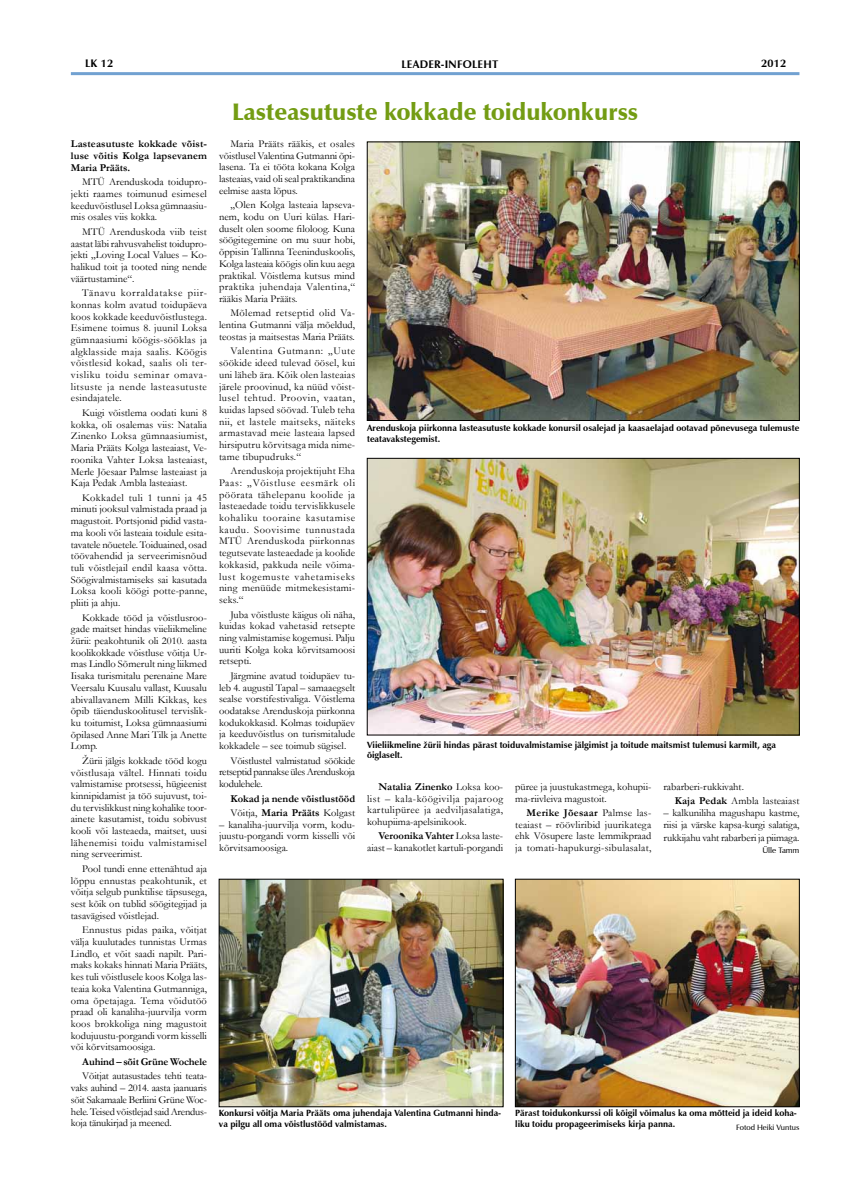
<style>
.page{position:relative;width:842px;height:1191px;background:#fff}
.page>*{position:absolute;margin:0;border:0;box-sizing:border-box;transform-origin:0 0}
.t1{font:900 24px "Zapf Humanist 601 BT";color:#739c13}
.t2{font:700 11px "Zapf Humanist 601 BT";letter-spacing:.025em;color:#000}
.t3{font:10.5px/11.7px "Garamond";color:#000;text-align:justify}
.t4{font:700 10.5px/11.7px "Garamond";color:#000;text-align:justify}
.t5{font:700 9px/10.8px "Zapf Humanist 601 BT";color:#000}
.t6{font:600 8px "Zapf Humanist 601 BT";color:#000}
.t7{font:600 7.7px "Zapf Humanist 601 BT";color:#000}
.s1{font-weight:400}
.s2{font-weight:700}
</style>
<div class="page">
<hr style="left:71px;top:72px;width:728px;height:3px;background:#71a1d1">
<img style="left:369px;top:144px;width:428px;height:274px">
<img style="left:369px;top:460px;width:428px;height:273px">
<div style="left:367px;top:458px;width:432px;height:277px;border:1px solid #000"></div>
<img style="left:221px;top:881px;width:280px;height:223px">
<div style="left:219px;top:879px;width:284px;height:227px;border:1px solid #000"></div>
<img style="left:517px;top:881px;width:280px;height:223px">
<div style="left:515px;top:879px;width:284px;height:227px;border:1px solid #000"></div>
<p class="t2" style="left:85px;top:57px;width:30px">Lk 12</p>
<p class="t2" style="left:401px;top:57px;width:69px">Leader-infole</p>
<p class="t2" style="left:483px;top:57px;width:17px">ht</p>
<p class="t2" style="left:761px;top:56px;width:26px">2012</p>
<p class="t4" style="left:71px;top:138px;width:138px">Lasteasutuste kokkade võist&shy;luse võitis Kolga lapsevanem Maria Prääts.</p>
<p class="t3" style="left:71px;top:176px;width:138px;text-indent:11px">MTÜ Arenduskoda toidupro&shy;jekti raames toimunud esimesel keeduvõistlusel Loksa gümnaasiu&shy;mis osales viis kokka.</p>
<p class="t3" style="left:71px;top:225px;width:138px;text-indent:11px">MTÜ Arenduskoda viib teist aastat läbi rahvusvahelist toidupro&shy;jekti „Loving Local Values – Ko&shy;halikud toit ja tooted ning nende väärtustamine“.</p>
<p class="t3" style="left:71px;top:287px;width:138px;text-indent:11px">Tänavu korraldatakse piir&shy;konnas kolm avatud toidupäeva koos kokkade keeduvõistlustega.<br>Esimene toimus 8. juunil Loksa gümnaasiumi köögis-sööklas ja algklasside maja saalis. Köögis võistlesid kokad, saalis oli ter&shy;visliku toidu seminar omava&shy;litsuste ja nende lasteasutuste esindajatele.</p>
<p class="t3" style="left:71px;top:406px;width:138px;text-indent:11px">Kuigi võistlema oodati kuni 8 kokka, oli osalemas viis: Natalia Zinenko Loksa gümnaasiumist, Maria Prääts Kolga lasteaiast, Ve&shy;roonika Vahter Loksa lasteaiast, Merle Jõesaar Palmse lasteaiast ja Kaja Pedak Ambla lasteaiast.</p>
<p class="t3" style="left:71px;top:491px;width:138px;text-indent:11px">Kokkadel tuli 1 tunni ja 45 minuti jooksul valmistada praad ja magustoit. Portsjonid pidid vasta&shy;ma kooli või lasteaia toidule esita&shy;tavatele nõuetele. Toiduained, osad töövahendid ja serveerimisnõud tuli võistlejail endil kaasa võtta.<br>Söögivalmistamiseks sai kasutada Loksa kooli köögi potte-panne, pliiti ja ahju.</p>
<p class="t3" style="left:71px;top:611px;width:138px;text-indent:11px">Kokkade tööd ja võistlusroo&shy;gade maitset hindas viieliikmeline žürii: peakohtunik oli 2010. aasta koolikokkade võistluse võitja Ur&shy;mas Lindlo Sõmerult ning liikmed Iisaka turismitalu perenaine Mare Veersalu Kuusalu vallast, Kuusalu abivallavanem Milli Kikkas, kes õpib täienduskoolitusel tervislik&shy;ku toitumist, Loksa gümnaasiumi õpilased Anne Mari Tilk ja Anette Lomp.</p>
<p class="t3" style="left:71px;top:754px;width:138px;text-indent:11px">Žürii jälgis kokkade tööd kogu võistlusaja vältel. Hinnati toidu valmistamise protsessi, hügieenist kinnipidamist ja töö sujuvust, toi&shy;du tervislikkust ning kohalike toor&shy;ainete kasutamist, toidu sobivust kooli või lasteaeda, maitset, uusi lähenemisi toidu valmistamisel ning serveerimist.</p>
<p class="t3" style="left:71px;top:862px;width:138px;text-indent:11px">Pool tundi enne ettenähtud aja lõppu ennustas peakohtunik, et võitja selgub punktilise täpsusega, sest kõik on tublid söögitegijad ja tasavägised võistlejad.</p>
<p class="t3" style="left:71px;top:924px;width:138px;text-indent:11px">Ennustus pidas paika, võitjat välja kuulutades tunnistas Urmas Lindlo, et võit saadi napilt. Pari&shy;maks kokaks hinnati Maria Prääts, kes tuli võistlusele koos Kolga las&shy;teaia koka Valentina Gutmanniga, oma õpetajaga. Tema võidutöö praad oli kanaliha-juurvilja vorm koos brokkoliga ning magustoit kodujuustu-porgandi vorm kisselli või kõrvitsamoosiga.</p>
<p class="t4" style="left:82px;top:1055px;width:126px">Auhind – sõit Grüne Wochele</p>
<p class="t3" style="left:71px;top:1070px;width:138px;text-indent:11px">Võitjat autasustades tehti teata&shy;vaks auhind – 2014. aasta jaanuaris sõit Sakamaale Berliini Grüne Woc&shy;hele. Teised võistlejad said Arendus&shy;koja tänukirjad ja meened.</p>
<h1 class="t1" style="left:232px;top:97px;width:407px">Lasteasutuste kokkade toidukonkurss</h1>
<p class="t3" style="left:219px;top:138px;width:138px;text-indent:11px">Maria Prääts rääkis, et osales võistlusel Valentina Gutmanni õpi&shy;lasena. Ta ei tööta kokana Kolga lasteaias, vaid oli seal praktikandina eelmise aasta lõpus.</p>
<p class="t3" style="left:219px;top:199px;width:138px;text-indent:11px">„Olen Kolga lasteaia lapseva&shy;nem, kodu on Uuri külas. Hari&shy;duselt olen soome filoloog. Kuna söögitegemine on mu suur hobi, õppisin Tallinna Teeninduskoolis, Kolga lasteaia köögis olin kuu aega praktikal. Võistlema kutsus mind praktika juhendaja Valentina,“ rääkis Maria Prääts.</p>
<p class="t3" style="left:219px;top:307px;width:138px;text-indent:11px">Mõlemad retseptid olid Va&shy;lentina Gutmanni välja mõeldud, teostas ja maitsestas Maria Prääts.</p>
<p class="t3" style="left:219px;top:345px;width:138px;text-indent:11px">Valentina Gutmann: „Uute söökide ideed tulevad öösel, kui uni läheb ära. Kõik olen lasteaias järele proovinud, ka nüüd võist&shy;lusel tehtud. Proovin, vaatan, kuidas lapsed söövad. Tuleb teha nii, et lastele maitseks, näiteks armastavad meie lasteaia lapsed hirsiputru kõrvitsaga mida nime&shy;tame tibupudruks.“</p>
<p class="t3" style="left:219px;top:465px;width:138px;text-indent:11px">Arenduskoja projektijuht Eha Paas: „Võistluse eesmärk oli pöörata tähelepanu koolide ja lasteaedade toidu tervislikkusele kohaliku tooraine kasutamise kaudu. Soovisime tunnustada MTÜ Arenduskoda piirkonnas tegutsevate lasteaedade ja koolide kokkasid, pakkuda neile võima&shy;lust kogemuste vahetamiseks ning menüüde mitmekesistami&shy;seks.“</p>
<p class="t3" style="left:219px;top:608px;width:138px;text-indent:11px">Juba võistluste käigus oli näha, kuidas kokad vahetasid retsepte ning valmistamise kogemusi. Palju uuriti Kolga koka kõrvitsamoosi retsepti.</p>
<p class="t3" style="left:219px;top:669px;width:138px;text-indent:11px">Järgmine avatud toidupäev tu&shy;leb 4. augustil Tapal – samaaegselt sealse vorstifestivaliga. Võistlema oodatakse Arenduskoja piirkonna kodukokkasid. Kolmas toidupäev ja keeduvõistlus on turismitalude kokkadele – see toimub sügisel.</p>
<p class="t3" style="left:219px;top:754px;width:138px;text-indent:11px">Võistlustel valmistatud söökide retseptid pannakse üles Arenduskoja kodulehele.</p>
<p class="t4" style="left:230px;top:791px;width:126px;line-height:14.5px">Kokad ja nende võistlustööd<br><span class="s1">Võitja,</span> Maria Prääts <span class="s1">Kolgast</span></p>
<p class="t3" style="left:219px;top:818px;width:138px">– kanaliha-juurvilja vorm, kodu&shy;juustu-porgandi vorm kisselli või kõrvitsamoosiga.</p>
<p class="t5" style="left:367px;top:422px;width:434px">Arenduskoja piirkonna lasteasutuste kokkade konursil osalejad ja kaasaelajad ootavad põnevusega tulemuste teatavakstegemist.</p>
<p class="t5" style="left:367px;top:739px;width:410px">Viieliikmeline žürii hindas pärast toiduvalmistamise jälgimist ja toitude maitsmist tulemusi karmilt, aga õiglaselt.</p>
<p class="t3" style="left:367px;top:780px;width:138px;text-indent:11px"><span class="s2">Natalia Zinenko</span> Loksa koo&shy;list – kala-köögivilja pajaroog kartulipüree ja aedviljasalatiga, kohupiima-apelsinikook.</p>
<p class="t3" style="left:367px;top:830px;width:138px;text-align:right"><span class="s2">Veroonika Vahter</span> Loksa laste&shy;aiast – kanakotlet kartuli-porgandi</p>
<p class="t3" style="left:515px;top:780px;width:138px">püree ja juustukastmega, kohupii&shy;ma-riivleiva magustoit.</p>
<p class="t3" style="left:515px;top:806px;width:138px;text-indent:11px"><span class="s2">Merike Jõesaar</span> Palmse las&shy;teaiast – röövliribid juurikatega ehk Võsupere laste lemmikpraad ja tomati-hapukurgi-sibulasalat,</p>
<p class="t3" style="left:675px;top:779px;width:126px;line-height:14.5px;text-indent:-11px">rabarberi-rukkivaht.<br><span class="s2">Kaja Pedak</span> Ambla lasteaiast</p>
<p class="t3" style="left:663px;top:806px;width:138px">– kalkuniliha magushapu kastme, riisi ja värske kapsa-kurgi salatiga,</p>
<p class="t3" style="left:663px;top:831px;width:138px">rukkijahu vaht rabarberi ja piimaga.</p>
<p class="t6" style="left:762px;top:845px;width:39px">Ülle Tamm</p>
<p class="t5" style="left:219px;top:1107px;width:284px">Konkursi võitja Maria Prääts oma juhendaja Valentina Gutmanni hinda&shy;va pilgu all oma võistlustööd valmistamas.</p>
<p class="t5" style="left:515px;top:1107px;width:283px">Pärast toidukonkurssi oli kõigil võimalus ka oma mõtteid ja ideid koha&shy;liku toidu propageerimiseks kirja panna.</p>
<p class="t7" style="left:736px;top:1122px;width:65px">Fotod Heiki Vuntus</p>
</div>
